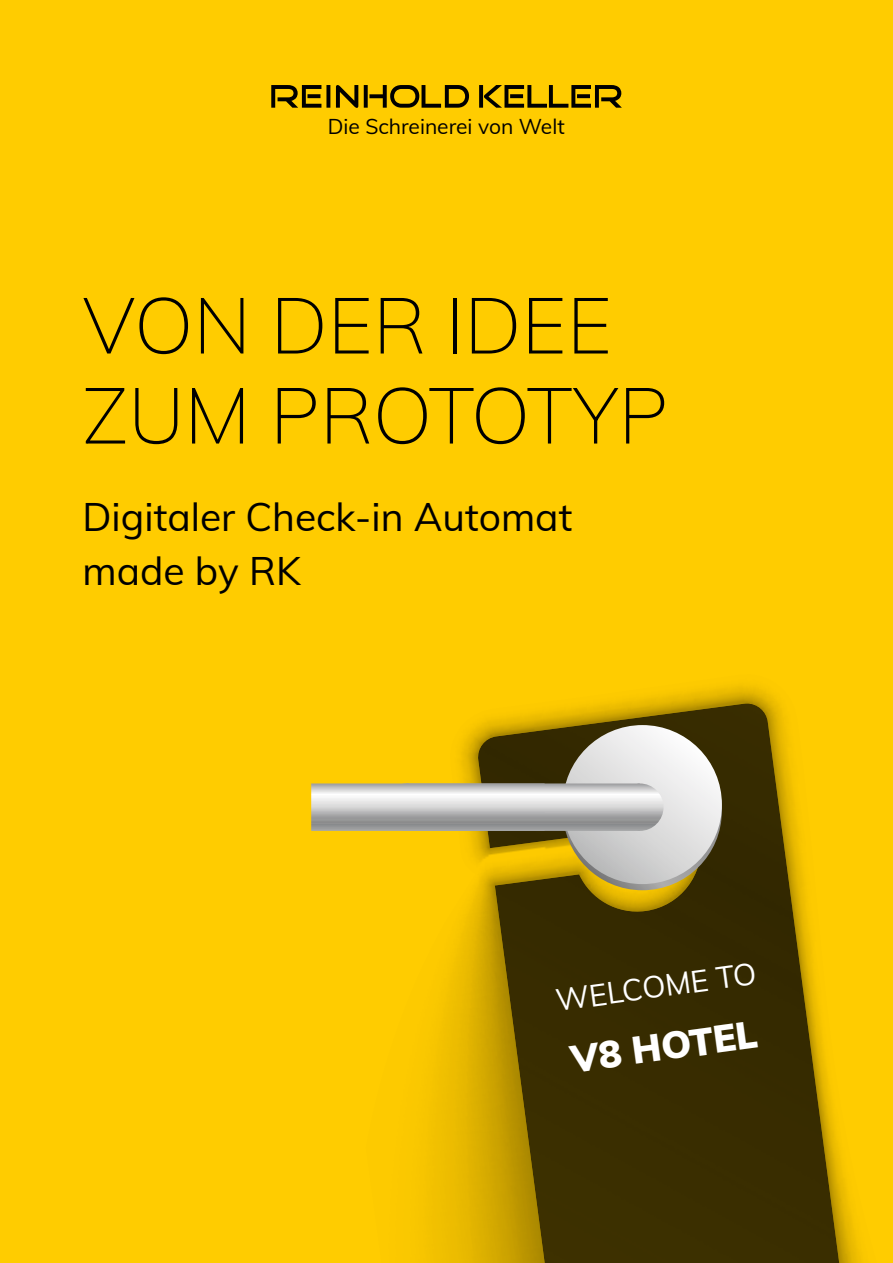
<style>
.page{position:relative;width:893px;height:1263px;background:#fc0}
.page>*{position:absolute;margin:0;border:0;box-sizing:border-box;transform-origin:0 0}
.t1{font:200 78px/90px "Muli";color:#000}
.t2{font:39px/54px "Muli";color:#000}
.t3{font:900 37.5px "Muli";color:#fff}
.t4{font:30.15px "Muli";color:#fff}
.t5{font:21px "Muli";color:#000}
</style>
<div class="page">
<img style="left:477px;top:703px;width:369px;height:560px">
<svg style="left:271px;top:85px;width:351px;height:23px"></svg>
<svg style="left:563px;top:731px;width:159px;height:159px"></svg>
<svg style="left:563px;top:725px;width:159px;height:159px;background:#e0dfe0"></svg>
<svg style="left:311px;top:783px;width:352px;height:48px;background:#c1c1c0"></svg>
<p class="t5" style="left:328px;top:111px;width:238px">Die Schreinerei von Welt</p>
<h1 class="t1" style="left:82px;top:277px;width:587px">VON DER IDEE<br>ZUM PROTOTYP</h1>
<p class="t2" style="left:82px;top:488px;width:491px">Digitaler Check-in Automat made by RK</p>
<p class="t4" style="left:553px;top:979px;width:203px;rotate:-8deg">WELCOME TO</p>
<p class="t3" style="left:567px;top:1033px;width:189px;rotate:-8deg">V8 HOTEL</p>
</div>
